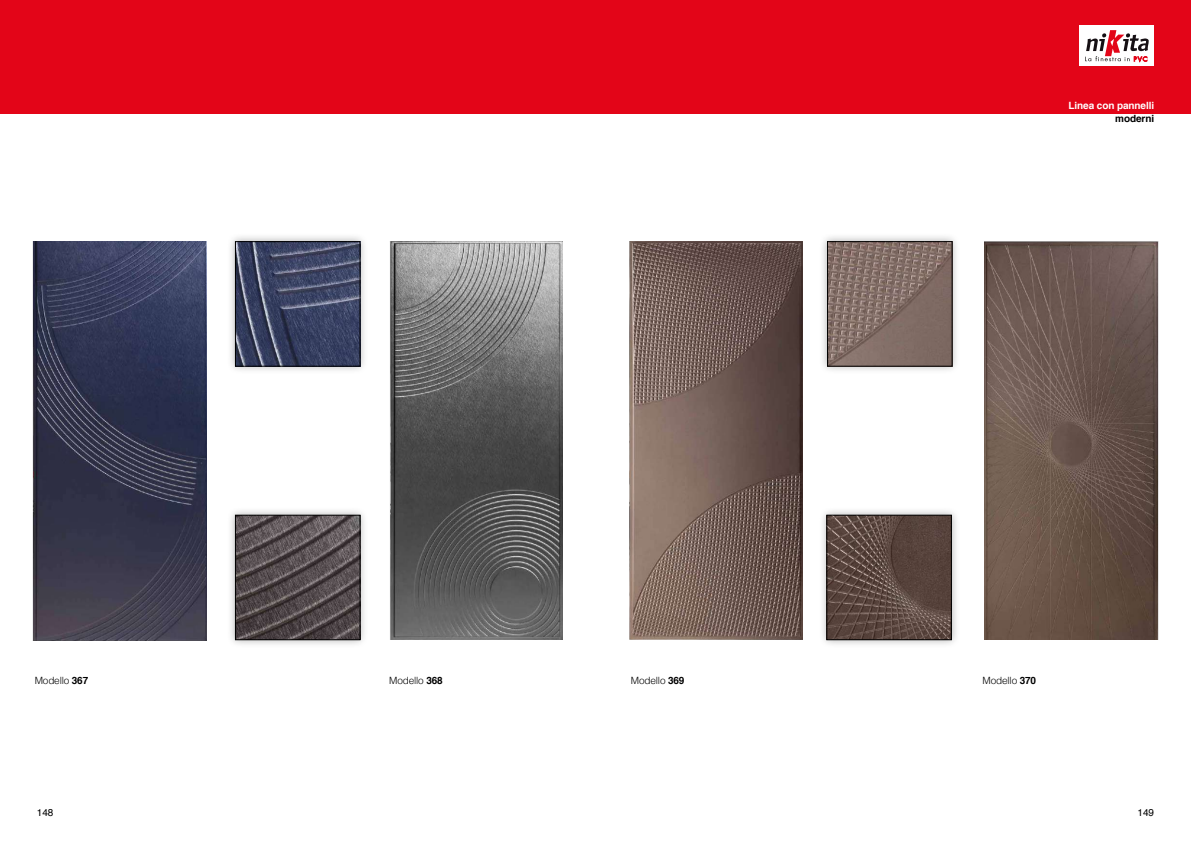
<style>
.page{position:relative;width:1191px;height:842px;background:#fff}
.page>*{position:absolute;margin:0;border:0;box-sizing:border-box;transform-origin:0 0}
.t1{font:300 10px "Helvetica";letter-spacing:-.015em;color:#000}
.t2{font:700 10px "Helvetica";letter-spacing:-.01em;color:#fff}
.t3{font:700 10px "Helvetica";letter-spacing:-.01em;color:#000}
.t4{font:10px "Helvetica";color:#000}
.s1{font-weight:700}
</style>
<div class="page">
<div style="left:227px;top:507px;width:141px;height:141px;background:#000;opacity:.3"></div>
<img style="left:237px;top:517px;width:121px;height:121px">
<div style="left:235px;top:515px;width:125px;height:125px;border:1px solid #000"></div>
<div style="left:227px;top:233px;width:141px;height:142px;background:#000;opacity:.3"></div>
<img style="left:237px;top:244px;width:121px;height:120px">
<div style="left:235px;top:242px;width:125px;height:124px;border:1px solid #000"></div>
<div style="left:818px;top:507px;width:141px;height:141px;background:#000;opacity:.3"></div>
<img style="left:828px;top:517px;width:121px;height:121px">
<div style="left:826px;top:515px;width:125px;height:125px;border:1px solid #000"></div>
<div style="left:819px;top:233px;width:141px;height:142px;background:#000;opacity:.3"></div>
<img style="left:829px;top:244px;width:121px;height:120px">
<div style="left:0;top:0;width:1191px;height:114px;background:#e30518"></div>
<img style="left:390px;top:241px;width:173px;height:399px">
<img style="left:33px;top:242px;width:173px;height:398px">
<img style="left:629px;top:241px;width:173px;height:399px">
<img style="left:984px;top:241px;width:174px;height:399px">
<div style="left:1079px;top:26px;width:75px;height:40px;background:#fff"></div>
<svg style="left:1085px;top:25px;width:64px;height:38px"></svg>
<p class="t2" style="left:1068px;top:98px;width:87px">Linea con pannelli</p>
<p class="t3" style="left:1115px;top:111px;width:40px">moderni</p>
<p class="t1" style="left:35px;top:672px;width:55px">Modello <span class="s1">367</span></p>
<p class="t1" style="left:389px;top:672px;width:55px">Modello <span class="s1">368</span></p>
<p class="t1" style="left:631px;top:672px;width:55px">Modello <span class="s1">369</span></p>
<p class="t1" style="left:982px;top:672px;width:55px">Modello <span class="s1">370</span></p>
<p class="t4" style="left:37px;top:805px;width:18px">148</p>
<p class="t4" style="left:1137px;top:805px;width:18px">149</p>
</div>
